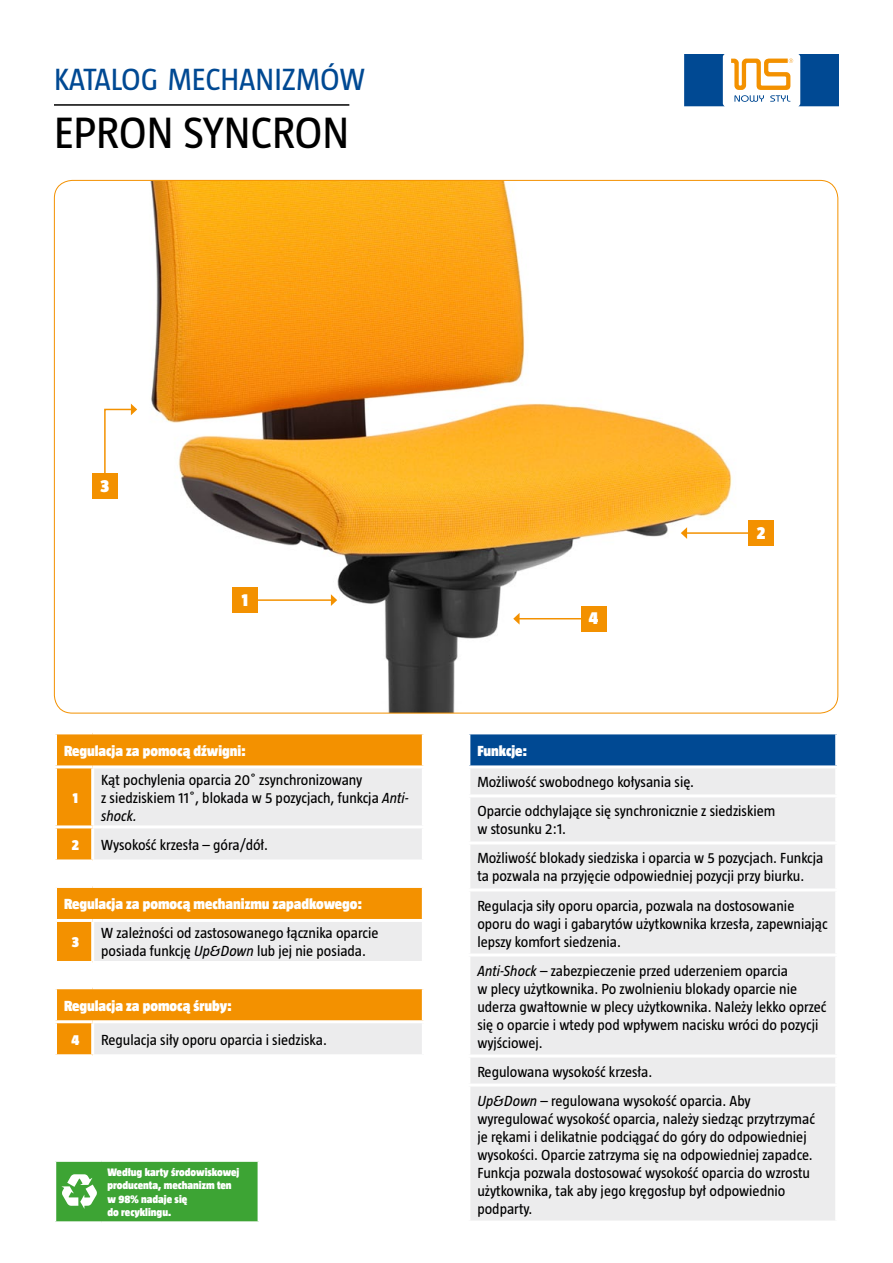
<style>
.page{position:relative;width:893px;height:1263px;background:#fff}
.page>*{position:absolute;margin:0;border:0;box-sizing:border-box;transform-origin:0 0}
.t1{font:45px "Taz";color:#000}
.t2{font:31.5px "Taz";color:#004993}
.t3{font:900 18px "Taz";color:#fff}
.t4{font:15px/18px "Taz";color:#000}
.t5{font:900 15px "Taz";color:#fff}
.t6{font:900 11.1px/13.4px "Taz";color:#fff}
.s1{font-style:italic}
</style>
<div class="page">
<hr style="left:54px;top:104px;width:295px;height:2px;background:#000">
<svg style="left:684px;top:54px;width:41px;height:52px;background:#0d5298"></svg>
<svg style="left:731px;top:54px;width:108px;height:52px"></svg>
<img style="left:54px;top:180px;width:784px;height:533px">
<hr style="left:245px;top:599px;width:87px;height:2px;background:#f39100">
<svg style="left:331px;top:594px;width:6px;height:12px"></svg>
<hr style="left:686px;top:532px;width:67px;height:2px;background:#f39100">
<svg style="left:681px;top:527px;width:6px;height:12px"></svg>
<hr style="left:519px;top:618px;width:67px;height:1px;background:#f39100">
<svg style="left:513px;top:613px;width:7px;height:12px"></svg>
<div style="left:232px;top:587px;width:26px;height:26px;background:#f39100"></div>
<div style="left:748px;top:520px;width:26px;height:26px;background:#f39100"></div>
<div style="left:581px;top:606px;width:25px;height:25px;background:#f39100"></div>
<div style="left:57px;top:734px;width:365px;height:125px;background:#f39100"></div>
<div style="left:94px;top:768px;width:328px;height:91px;background:#ececed"></div>
<hr style="left:54px;top:765px;width:39px;height:3px;background:#fff">
<hr style="left:93px;top:765px;width:332px;height:3px;background:#fff">
<hr style="left:91px;top:768px;width:3px;height:57px;background:#fff">
<hr style="left:54px;top:825px;width:39px;height:3px;background:#fff">
<hr style="left:93px;top:825px;width:332px;height:3px;background:#fff">
<hr style="left:91px;top:828px;width:3px;height:31px;background:#fff">
<div style="left:57px;top:888px;width:365px;height:73px;background:#f39100"></div>
<div style="left:93px;top:920px;width:330px;height:42px;background:#ececed"></div>
<hr style="left:54px;top:919px;width:39px;height:3px;background:#fff">
<hr style="left:93px;top:919px;width:332px;height:3px;background:#fff">
<hr style="left:91px;top:922px;width:3px;height:39px;background:#fff">
<hr style="left:422px;top:922px;width:3px;height:39px;background:#fff">
<hr style="left:93px;top:961px;width:332px;height:3px;background:#fff">
<div style="left:57px;top:989px;width:365px;height:65px;background:#f39100"></div>
<div style="left:93px;top:1022px;width:330px;height:34px;background:#ececed"></div>
<hr style="left:54px;top:1020px;width:39px;height:3px;background:#fff">
<hr style="left:93px;top:1020px;width:332px;height:3px;background:#fff">
<hr style="left:91px;top:1023px;width:3px;height:31px;background:#fff">
<hr style="left:422px;top:1023px;width:3px;height:31px;background:#fff">
<hr style="left:93px;top:1054px;width:332px;height:3px;background:#fff">
<div style="left:469px;top:733px;width:368px;height:34px;background:#004993"></div>
<div style="left:470px;top:768px;width:365px;height:452px;background:#ececed"></div>
<hr style="left:467px;top:731px;width:371px;height:3px;background:#fff">
<hr style="left:467px;top:734px;width:3px;height:31px;background:#fff">
<hr style="left:835px;top:734px;width:3px;height:31px;background:#fff">
<hr style="left:467px;top:765px;width:371px;height:3px;background:#fff">
<hr style="left:467px;top:794px;width:371px;height:3px;background:#fff">
<hr style="left:467px;top:841px;width:371px;height:3px;background:#fff">
<hr style="left:467px;top:888px;width:371px;height:3px;background:#fff">
<hr style="left:467px;top:953px;width:371px;height:3px;background:#fff">
<hr style="left:467px;top:1054px;width:371px;height:3px;background:#fff">
<hr style="left:467px;top:1083px;width:371px;height:3px;background:#fff">
<svg style="left:103px;top:404px;width:34px;height:84px"></svg>
<div style="left:92px;top:473px;width:26px;height:26px;background:#f39100"></div>
<svg style="left:55px;top:1161px;width:204px;height:61px;background:#4dab44"></svg>
<h2 class="t2" style="left:54px;top:62px;width:312px">KATALOG MECHANIZMÓW</h2>
<h1 class="t1" style="left:54px;top:108px;width:297px">EPRON SYNCRON</h1>
<p class="t3" style="left:101px;top:475px;width:10px">3</p>
<p class="t3" style="left:242px;top:589px;width:8px">1</p>
<p class="t5" style="left:64px;top:742px;width:183px">Regulacja za pomocą dźwigni:</p>
<p class="t5" style="left:73px;top:789px;width:7px">1</p>
<p class="t4" style="left:101px;top:771px;width:309px">Kąt pochylenia oparcia 20˚ zsynchronizowany<br>z siedziskiem 11˚, blokada w 5 pozycjach, funkcja <span class="s1">Anti&shy;shock.</span></p>
<p class="t5" style="left:72px;top:836px;width:9px">2</p>
<p class="t4" style="left:101px;top:836px;width:168px">Wysokość krzesła – góra/dół.</p>
<p class="t5" style="left:64px;top:896px;width:300px">Regulacja za pomocą mechanizmu zapadkowego:</p>
<p class="t5" style="left:72px;top:934px;width:9px">3</p>
<p class="t4" style="left:101px;top:924px;width:279px">W zależności od zastosowanego łącznika oparcie posiada funkcję <span class="s1">Up&amp;Down</span> lub jej nie posiada.</p>
<p class="t5" style="left:64px;top:997px;width:169px">Regulacja za pomocą śruby:</p>
<p class="t5" style="left:71px;top:1031px;width:9px">4</p>
<p class="t4" style="left:101px;top:1030px;width:227px">Regulacja siły oporu oparcia i siedziska.</p>
<p class="t6" style="left:107px;top:1165px;width:133px">Według karty środowiskowej producenta, mechanizm ten w 98% nadaje się<br>do recyklingu.</p>
<p class="t3" style="left:589px;top:608px;width:11px">4</p>
<p class="t3" style="left:757px;top:522px;width:10px">2</p>
<p class="t5" style="left:477px;top:742px;width:51px">Funkcje:</p>
<p class="t4" style="left:477px;top:768px;width:300px;line-height:29px">Możliwość swobodnego kołysania się.<br>Oparcie odchylające się synchronicznie z siedziskiem</p>
<p class="t4" style="left:477px;top:815px;width:347px;line-height:29px">w stosunku 2:1.<br>Możliwość blokady siedziska i oparcia w 5 pozycjach. Funkcja</p>
<p class="t4" style="left:477px;top:862px;width:328px;line-height:29px">ta pozwala na przyjęcie odpowiedniej pozycji przy biurku.<br>Regulacja siły oporu oparcia, pozwala na dostosowanie</p>
<p class="t4" style="left:477px;top:914px;width:352px">oporu do wagi i gabarytów użytkownika krzesła, zapewniając lepszy komfort siedzenia.</p>
<p class="t4" style="left:477px;top:961px;width:350px"><span class="s1">Anti-Shock</span> – zabezpieczenie przed uderzeniem oparcia<br>w plecy użytkownika. Po zwolnieniu blokady oparcie nie uderza gwałtownie w plecy użytkownika. Należy lekko oprzeć się o oparcie i wtedy pod wpływem nacisku wróci do pozycji wyjściowej.</p>
<p class="t4" style="left:477px;top:1057px;width:275px;line-height:29px">Regulowana wysokość krzesła.<br><span class="s1">Up&amp;Down</span> – regulowana wysokość oparcia. Aby</p>
<p class="t4" style="left:477px;top:1109px;width:339px">wyregulować wysokość oparcia, należy siedząc przytrzymać je rękami i delikatnie podciągać do góry do odpowiedniej wysokości. Oparcie zatrzyma się na odpowiedniej zapadce.<br>Funkcja pozwala dostosować wysokość oparcia do wzrostu użytkownika, tak aby jego kręgosłup był odpowiednio podparty.</p>
</div>
